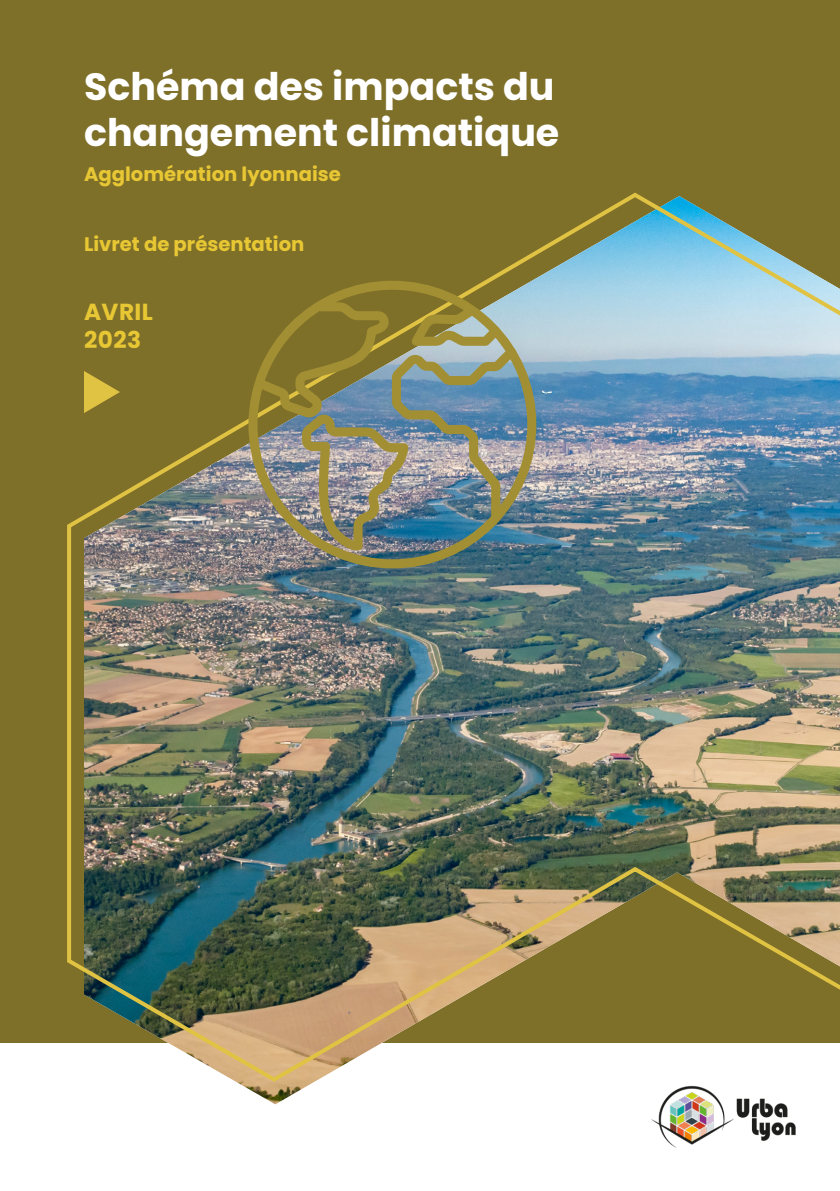
<style>
.page{position:relative;width:840px;height:1191px;background:#fff}
.page>*{position:absolute;margin:0;border:0;box-sizing:border-box;transform-origin:0 0}
.t1{font:700 38px/45.6px "Poppins";color:#fff}
.t2{font:700 23.2px/27.8px "Poppins";letter-spacing:.02em;color:#e8c735}
.t3{font:700 19.6px "Poppins";color:#e8c735}
</style>
<div class="page">
<div style="left:0;top:0;width:839px;height:1042px;background:#7e6f29"></div>
<img style="left:651px;top:1105px;width:145px;height:43px">
<img style="left:65px;top:192px;width:774px;height:913px">
<img style="left:248px;top:281px;width:288px;height:287px">
<p class="t1" style="left:84px;top:64px;width:476px">Schéma des impacts du changement climatique</p>
<p class="t3" style="left:84px;top:162px;width:258px">Agglomération lyonnaise</p>
<p class="t3" style="left:84px;top:233px;width:222px">Livret de présentation</p>
<p class="t2" style="left:84px;top:298px;width:70px">AVRIL<br>2023</p>
</div>
